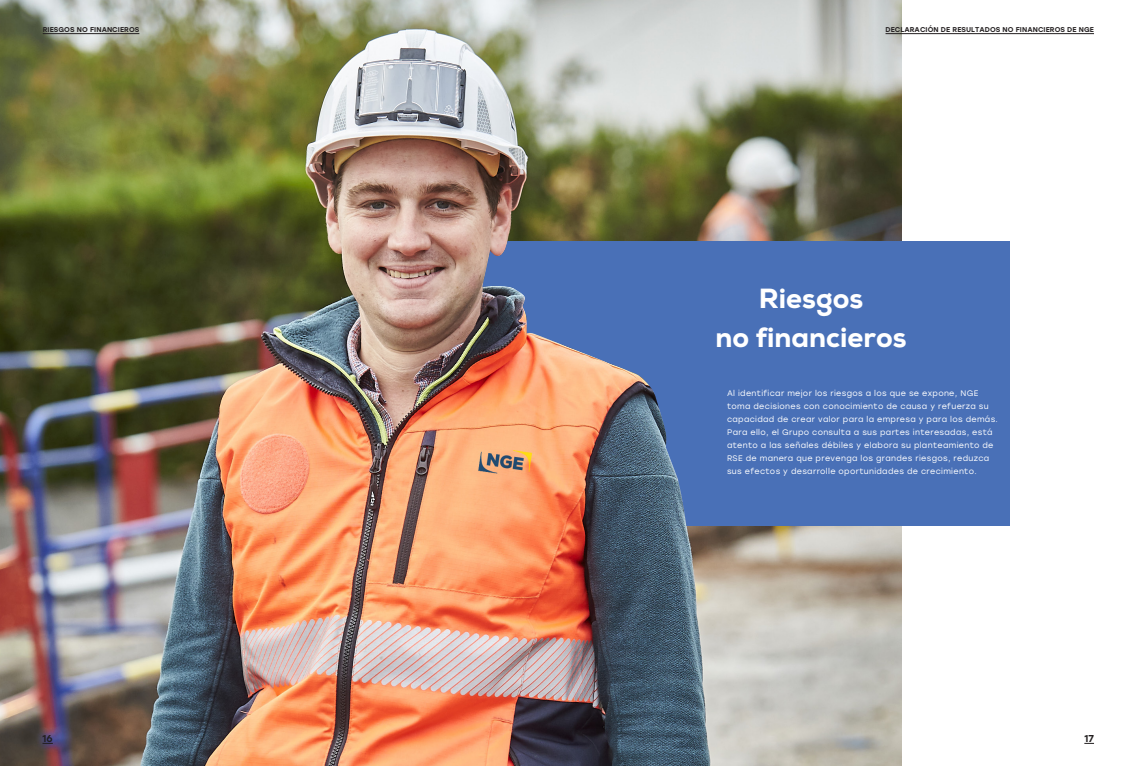
<style>
.page{position:relative;width:1134px;height:766px;background:#fff}
.page>*{position:absolute;margin:0;border:0;box-sizing:border-box;transform-origin:0 0}
.t1{font:800 27.6px/38.6px "Nexa";color:#fff;text-align:center}
.t2{font:500 10px "Stolzl";color:#231f20}
.t3{font:8px/13px "Stolzl";letter-spacing:.04em;color:#fff}
.t4{font:500 7px "Stolzl";letter-spacing:.01em;color:#231f20}
</style>
<div class="page">
<img style="left:0;top:0;width:901px;height:765px">
<div style="left:389px;top:241px;width:621px;height:284px;background:#4970b7"></div>
<img style="left:195px;top:57px;width:504px;height:577px">
<hr style="left:885px;top:33px;width:209px;height:1px;background:#231f20">
<hr style="left:43px;top:33px;width:96px;height:1px;background:#231f20">
<p class="t4" style="left:43px;top:24px;width:98px">RIESGOS NO FINANCIEROS</p>
<p class="t4" style="left:885px;top:24px;width:210px">DECLARACIÓN DE RESULTADOS NO FINANCIEROS DE NGE</p>
<p class="t1" style="left:716px;top:279px;width:192px">Riesgos<br>no financieros</p>
<p class="t3" style="left:727px;top:386px;width:272px">Al identificar mejor los riesgos a los que se expone, NGE toma decisiones con conocimiento de causa y refuerza su capacidad de crear valor para la empresa y para los demás.<br>Para ello, el Grupo consulta a sus partes interesadas, está atento a las señales débiles y elabora su planteamiento de RSE de manera que prevenga los grandes riesgos, reduzca sus efectos y desarrolle oportunidades de crecimiento.</p>
<p class="t2" style="left:43px;top:731px;width:12px">16</p>
<p class="t2" style="left:1084px;top:731px;width:11px">17</p>
</div>
